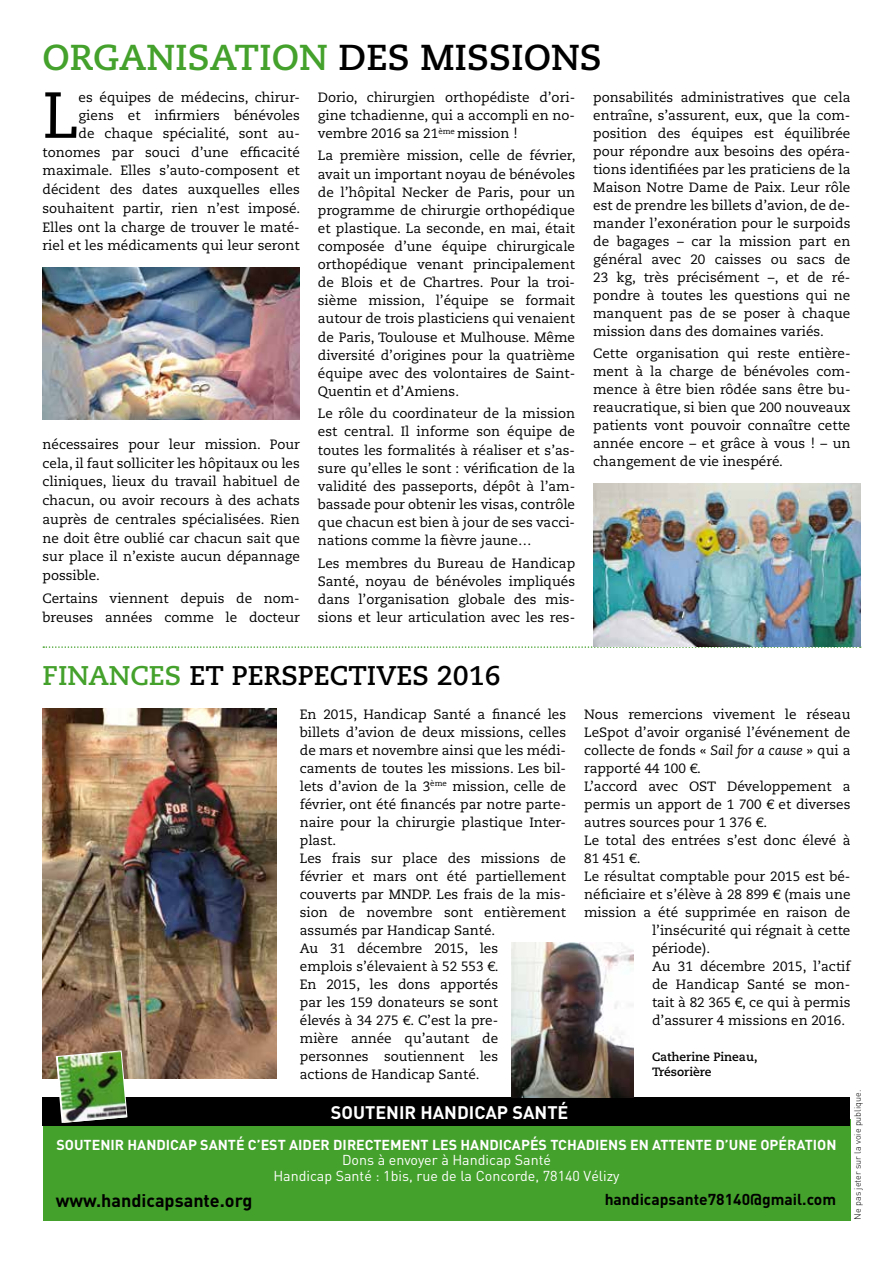
<style>
.page{position:relative;width:893px;height:1263px;background:#fff}
.page>*{position:absolute;margin:0;border:0;box-sizing:border-box;transform-origin:0 0}
.t1{font:64.95px "Caecilia LT Std";color:#000}
.t2{font:700 36px "Caecilia LT Std";color:#44a12b}
.t3{font:700 27px "Caecilia LT Std";color:#000}
.t4{font:700 18px "DIN";color:#fff}
.t5{font:700 18px "DIN";color:#000}
.t6{font:700 15.6px "DIN";color:#000}
.t7{font:700 14.25px "DIN";color:#fff}
.t8{font:14.25px/15.6px "DIN";color:#fff;text-align:center}
.t9{font:13.5px/18px "Caecilia LT Std";color:#000;text-align:justify}
.t10{font:700 12px/15px "Caecilia LT Std";color:#000}
.t11{font:300 9px "DIN";color:#000}
.s1{color:#000}
.s2{color:#44a12b}
.s3{font-style:italic}
</style>
<div class="page">
<svg style="left:43px;top:646px;width:818px;height:2px"></svg>
<img style="left:43px;top:708px;width:233px;height:371px">
<div style="left:43px;top:1119px;width:807px;height:102px;background:#44a12b"></div>
<div style="left:43px;top:1097px;width:807px;height:29px;background:#000"></div>
<svg style="left:56px;top:1050px;width:71px;height:68px"></svg>
<img style="left:58px;top:1051px;width:68px;height:72px">
<img style="left:594px;top:484px;width:266px;height:162px">
<img style="left:43px;top:268px;width:257px;height:152px">
<img style="left:511px;top:942px;width:123px;height:155px">
<h2 class="t2" style="left:43px;top:36px;width:561px">ORGANISATION <span class="s1">DES MISSIONS</span></h2>
<p class="t9" style="left:43px;top:88px;width:259px;line-height:18.6px;text-align:right">es équipes de médecins, chirur&shy;giens et infirmiers bénévoles<br>de chaque spécialité, sont au&shy;tonomes par souci d’une efficacité maximale. Elles s’auto-composent et décident des dates auxquelles elles souhaitent partir, rien n’est imposé.<br>Elles ont la charge de trouver le maté&shy;riel et les médicaments qui leur seront</p>
<h1 class="t1" style="left:43px;top:78px;width:38px">L</h1>
<p class="t9" style="left:43px;top:435px;width:259px;line-height:18.8px">nécessaires pour leur mission. Pour cela, il faut solliciter les hôpitaux ou les cliniques, lieux du travail habituel de chacun, ou avoir recours à des achats auprès de centrales spécialisées. Rien ne doit être oublié car chacun sait que sur place il n’existe aucun dépannage possible.</p>
<p class="t9" style="left:43px;top:589px;width:259px;line-height:18.8px">Certains viennent depuis de nom&shy;breuses années comme le docteur</p>
<p class="t9" style="left:318px;top:88px;width:259px">Dorio, chirurgien orthopédiste d’ori&shy;gine tchadienne, qui a accompli en no&shy;vembre 2016 sa 21<sup>ème</sup> mission !</p>
<p class="t9" style="left:318px;top:147px;width:259px">La première mission, celle de février, avait un important noyau de bénévoles de l’hôpital Necker de Paris, pour un programme de chirurgie orthopédique et plastique. La seconde, en mai, était composée d’une équipe chirurgicale orthopédique venant principalement de Blois et de Chartres. Pour la troi&shy;sième mission, l’équipe se formait autour de trois plasticiens qui venaient de Paris, Toulouse et Mulhouse. Même diversité d’origines pour la quatrième équipe avec des volontaires de Saint-Quentin et d’Amiens.</p>
<p class="t9" style="left:318px;top:405px;width:259px">Le rôle du coordinateur de la mission est central. Il informe son équipe de toutes les formalités à réaliser et s’as&shy;sure qu’elles le sont : vérification de la validité des passeports, dépôt à l’am&shy;bassade pour obtenir les visas, contrôle que chacun est bien à jour de ses vacci&shy;nations comme la fièvre jaune…</p>
<p class="t9" style="left:318px;top:554px;width:259px">Les membres du Bureau de Handicap Santé, noyau de bénévoles impliqués dans l’organisation globale des mis&shy;sions et leur articulation avec les res-</p>
<h3 class="t3" style="left:43px;top:660px;width:460px"><span class="s2">FINANCES</span> ET PERSPECTIVES 2016</h3>
<p class="t9" style="left:593px;top:88px;width:259px">ponsabilités administratives que cela entraîne, s’assurent, eux, que la com&shy;position des équipes est équilibrée pour répondre aux besoins des opéra&shy;tions identifiées par les praticiens de la Maison Notre Dame de Paix. Leur rôle est de prendre les billets d’avion, de de&shy;mander l’exonération pour le surpoids de bagages – car la mission part en général avec 20 caisses ou sacs de 23 kg, très précisément –, et de ré&shy;pondre à toutes les questions qui ne manquent pas de se poser à chaque mission dans des domaines variés.</p>
<p class="t9" style="left:593px;top:345px;width:259px">Cette organisation qui reste entière&shy;ment à la charge de bénévoles com&shy;mence à être bien rôdée sans être bu&shy;reaucratique, si bien que 200 nouveaux patients vont pouvoir connaître cette année encore – et grâce à vous ! – un changement de vie inespéré.</p>
<p class="t9" style="left:300px;top:705px;width:268px;text-align:left">En 2015, Handicap Santé a financé les billets d’avion de deux missions, celles de mars et novembre ainsi que les médi&shy;caments de toutes les missions. Les bil&shy;lets d’avion de la 3<sup>ème</sup> mission, celle de février, ont été financés par notre parte&shy;naire pour la chirurgie plastique Inter&shy;plast.<br>Les frais sur place des missions de février et mars ont été partiellement couverts par MNDP. Les frais de la mis&shy;sion de novembre sont entièrement assumés par Handicap Santé.<br>Au 31 décembre 2015, les<br>emplois s’élevaient à 52 553 €.<br>En 2015, les dons apportés<br>par les 159 donateurs se sont<br>élevés à 34 275 €. C’est la pre-<br>mière année qu’autant de personnes soutiennent les<br>actions de Handicap Santé.</p>
<p class="t9" style="left:584px;top:705px;width:268px">Nous remercions vivement le réseau</p>
<p class="t9" style="left:584px;top:723px;width:268px">LeSpot d’avoir organisé l’événement de</p>
<p class="t9" style="left:584px;top:741px;width:268px">collecte de fonds « <span class="s3">Sail for a cause</span> » qui a</p>
<p class="t9" style="left:584px;top:759px;width:118px">rapporté 44 100 €.</p>
<p class="t9" style="left:584px;top:777px;width:268px">L’accord avec OST Développement a</p>
<p class="t9" style="left:584px;top:795px;width:268px">permis un apport de 1 700 € et diverses</p>
<p class="t9" style="left:584px;top:813px;width:184px">autres sources pour 1 376 €.</p>
<p class="t9" style="left:584px;top:831px;width:268px">Le total des entrées s’est donc élevé à</p>
<p class="t9" style="left:584px;top:849px;width:58px">81 451 €.</p>
<p class="t9" style="left:584px;top:867px;width:268px">Le résultat comptable pour 2015 est bé-</p>
<p class="t9" style="left:584px;top:885px;width:268px">néficiaire et s’élève à 28 899 € (mais une</p>
<p class="t9" style="left:584px;top:903px;width:268px">mission a été supprimée en raison de</p>
<p class="t9" style="left:652px;top:921px;width:200px">l’insécurité qui régnait à cette</p>
<p class="t9" style="left:652px;top:939px;width:60px">période).</p>
<p class="t9" style="left:652px;top:957px;width:200px">Au 31 décembre 2015, l’actif</p>
<p class="t9" style="left:652px;top:975px;width:200px">de Handicap Santé se mon-</p>
<p class="t9" style="left:652px;top:993px;width:200px">tait à 82 365 €, ce qui à permis</p>
<p class="t9" style="left:652px;top:1011px;width:195px">d’assurer 4 missions en 2016.</p>
<p class="t10" style="left:652px;top:1049px;width:107px">Catherine Pineau,<br>Trésorière</p>
<h3 class="t4" style="left:331px;top:1100px;width:239px">SOUTENIR HANDICAP SANTÉ</h3>
<p class="t7" style="left:57px;top:1135px;width:781px">SOUTENIR HANDICAP SANTÉ C’EST AIDER DIRECTEMENT LES HANDICAPÉS TCHADIENS EN ATTENTE D’UNE OPÉRATION</p>
<p class="t8" style="left:273px;top:1152px;width:348px">Dons à envoyer à Handicap Santé<br>Handicap Santé : 1bis, rue de la Concorde, 78140 Vélizy</p>
<h3 class="t5" style="left:56px;top:1189px;width:198px">www.handicapsante.org</h3>
<p class="t6" style="left:605px;top:1189px;width:233px">handicapsante78140@gmail.com</p>
<p class="t11" style="left:852px;top:1219px;width:131px;rotate:-90deg">Ne pas jeter sur la voie publique.</p>
</div>
